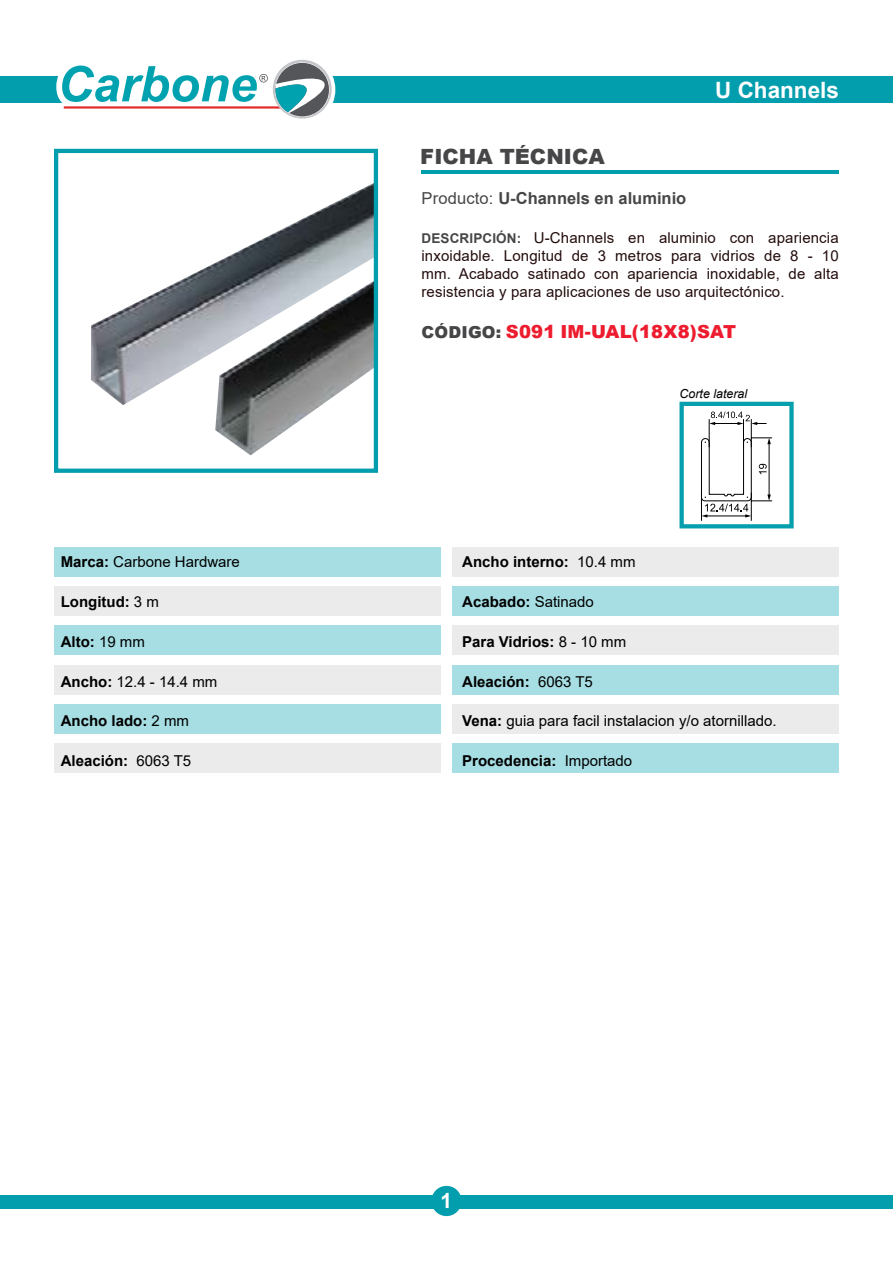
<style>
.page{position:relative;width:893px;height:1263px;background:#fff}
.page>*{position:absolute;margin:0;border:0;box-sizing:border-box;transform-origin:0 0}
.t1{font:700 22.5px "Arial";color:#fff}
.t2{font:900 21px "Arial";color:#464547}
.t3{font:700 21px "Arial";color:#fff}
.t4{font:900 18px "Arial";letter-spacing:.01em;color:#ed1c2e}
.t5{font:700 16.5px "Arial";color:#464547}
.t6{font:15px/18px "Arial";letter-spacing:.01em;color:#240d0d;text-align:justify}
.t7{font:700 15px "Arial";color:#000}
.t8{font:15px "Arial";color:#000}
.t9{font:italic 12.45px "Arial";color:#000}
.s1{font-weight:700}
.s2{font-weight:400}
.s3{font-weight:700;font-size:13.5px;color:#464547}
.s4{font-size:16.5px;color:#464547}
</style>
<div class="page">
<div style="left:0;top:77px;width:62px;height:26px;background:#039ead"></div>
<div style="left:303px;top:77px;width:590px;height:26px;background:#039ead"></div>
<div style="left:264px;top:54px;width:71px;height:71px;border:12px solid #fff;border-radius:50%"></div>
<svg style="left:273px;top:60px;width:59px;height:59px"></svg>
<svg style="left:47px;top:54px;width:282px;height:63px"></svg>
<hr style="left:421px;top:171px;width:418px;height:3px;background:#039ead">
<div style="left:0;top:1195px;width:893px;height:14px;background:#039ead"></div>
<div style="left:431px;top:1186px;width:31px;height:30px;background:#039ead;border-radius:50%"></div>
<div style="left:54px;top:547px;width:387px;height:30px;background:#a6dee3"></div>
<div style="left:452px;top:547px;width:387px;height:30px;background:#ebebeb"></div>
<div style="left:54px;top:586px;width:387px;height:30px;background:#ebebeb"></div>
<div style="left:452px;top:586px;width:387px;height:30px;background:#a6dee3"></div>
<div style="left:54px;top:626px;width:387px;height:29px;background:#a6dee3"></div>
<div style="left:452px;top:626px;width:387px;height:29px;background:#ebebeb"></div>
<div style="left:54px;top:665px;width:387px;height:29px;background:#ebebeb"></div>
<div style="left:54px;top:743px;width:387px;height:30px;background:#ebebeb"></div>
<div style="left:452px;top:665px;width:387px;height:29px;background:#a6dee3"></div>
<div style="left:452px;top:743px;width:387px;height:30px;background:#a6dee3"></div>
<div style="left:54px;top:704px;width:387px;height:30px;background:#a6dee3"></div>
<div style="left:452px;top:704px;width:387px;height:30px;background:#ebebeb"></div>
<img style="left:91px;top:183px;width:282px;height:222px">
<img style="left:215px;top:278px;width:158px;height:177px">
<div style="left:54px;top:149px;width:324px;height:324px;border:4px solid #039ead"></div>
<div style="left:679px;top:402px;width:115px;height:126px;border:4px solid #069fad"></div>
<svg style="left:701px;top:411px;width:71px;height:110px"></svg>
<p class="t8" style="left:61px;top:552px;width:181px"><span class="s1">Marca:</span> Carbone Hardware</p>
<p class="t7" style="left:61px;top:591px;width:100px">Longitud: <span class="s2">3 m</span></p>
<p class="t7" style="left:61px;top:631px;width:86px">Alto: <span class="s2">19 mm</span></p>
<p class="t8" style="left:61px;top:671px;width:158px"><span class="s1">Ancho:</span> 12.4 - 14.4 mm</p>
<p class="t7" style="left:61px;top:710px;width:130px">Ancho lado: <span class="s2">2 mm</span></p>
<p class="t7" style="left:61px;top:750px;width:132px">Aleación: <span class="s2">6063 T5</span></p>
<h2 class="t2" style="left:420px;top:141px;width:186px">FICHA TÉCNICA</h2>
<p class="t5" style="left:421px;top:187px;width:266px"><span class="s2">Producto:</span> U-Channels en aluminio</p>
<h1 class="t1" style="left:715px;top:74px;width:125px">U Channels</h1>
<p class="t6" style="left:421px;top:229px;width:419px"><span class="s3">DESCRIPCIÓN:</span> U-Channels en aluminio con apariencia inxoidable. Longitud de 3 metros para vidrios de 8 - 10 mm. Acabado satinado con apariencia inoxidable, de alta resistencia y para aplicaciones de uso arquitectónico.</p>
<p class="t4" style="left:421px;top:319px;width:316px"><span class="s4">CÓDIGO:</span> S091 IM-UAL(18X8)SAT</p>
<p class="t9" style="left:679px;top:386px;width:69px">Corte lateral</p>
<p class="t7" style="left:462px;top:551px;width:175px">Ancho interno: <span class="s2">10.4 mm</span></p>
<p class="t7" style="left:462px;top:591px;width:133px">Acabado: <span class="s2">Satinado</span></p>
<p class="t7" style="left:462px;top:631px;width:165px">Para Vidrios: <span class="s2">8 - 10 mm</span></p>
<p class="t7" style="left:462px;top:671px;width:132px">Aleación: <span class="s2">6063 T5</span></p>
<p class="t8" style="left:462px;top:711px;width:316px"><span class="s1">Vena:</span> guia para facil instalacion y/o atornillado.</p>
<p class="t7" style="left:462px;top:750px;width:172px">Procedencia: <span class="s2">Importado</span></p>
<h2 class="t3" style="left:441px;top:1186px;width:13px">1</h2>
</div>
